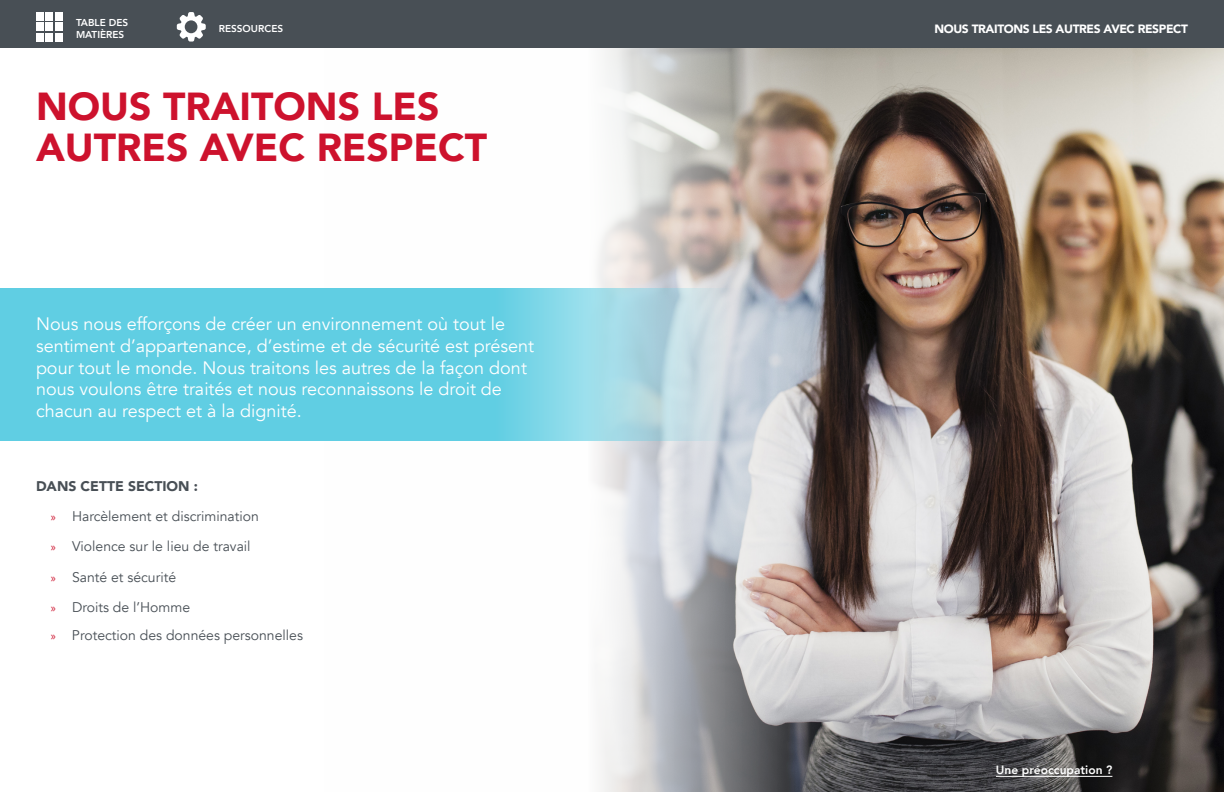
<style>
.page{position:relative;width:1224px;height:792px;background:#fff}
.page>*{position:absolute;margin:0;border:0;box-sizing:border-box;transform-origin:0 0}
.t1{font:900 39px/41px "Avenir";color:#cd122d}
.t2{font:18px/21.6px "Avenir";color:#fff}
.t3{font:14px/30.2px "Avenir";color:#484f55}
.t4{font:900 12px "Avenir";letter-spacing:-.03em;color:#fff}
.t5{font:900 12px "Avenir";color:#fff}
.t6{font:800 12px "Avenir";color:#fff}
.t7{font:800 10px/12px "Avenir";color:#fff}
.s1{font-weight:900}
.s2{font-family:"Myriad Pro";font-size:12px;color:#cd122d}
</style>
<div class="page">
<div style="left:0;top:0;width:1224px;height:54px;background:#484f55"></div>
<div style="left:36px;top:12px;width:8px;height:8px;background:#fff"></div>
<div style="left:36px;top:23px;width:8px;height:8px;background:#fff"></div>
<div style="left:36px;top:33px;width:8px;height:8px;background:#fff"></div>
<div style="left:46px;top:12px;width:7px;height:9px;background:#fff"></div>
<div style="left:46px;top:23px;width:7px;height:8px;background:#fff"></div>
<div style="left:46px;top:33px;width:7px;height:9px;background:#fff"></div>
<div style="left:55px;top:12px;width:8px;height:8px;background:#fff"></div>
<div style="left:55px;top:23px;width:8px;height:8px;background:#fff"></div>
<div style="left:55px;top:33px;width:8px;height:8px;background:#fff"></div>
<svg style="left:177px;top:12px;width:29px;height:30px"></svg>
<div style="left:0;top:49px;width:1224px;height:743px;background:#fff"></div>
<img style="left:596px;top:49px;width:628px;height:743px">
<svg style="left:0;top:288px;width:765px;height:153px;background:#78d1e3"></svg>
<hr style="left:996px;top:776px;width:116px;height:1px;background:#fff">
<p class="t7" style="left:76px;top:16px;width:54px">TABLE DES<br>MATIÈRES</p>
<p class="t7" style="left:219px;top:22px;width:66px">RESSOURCES</p>
<p class="t4" style="left:934px;top:19px;width:255px">NOUS TRAITONS LES AUTRES AVEC RESPECT</p>
<p class="t5" style="left:1060px;top:19px;width:130px">INSÉRER UN TITRE ICI</p>
<h1 class="t1" style="left:36px;top:85px;width:453px">NOUS TRAITONS LES<br>AUTRES AVEC RESPECT</h1>
<p class="t2" style="left:36px;top:314px;width:500px">Nous nous efforçons de créer un environnement où tout le sentiment d’appartenance, d’estime et de sécurité est présent pour tout le monde. Nous traitons les autres de la façon dont nous voulons être traités et nous reconnaissons le droit de chacun au respect et à la dignité.</p>
<p class="t3" style="left:51px;top:471px;width:209px;text-indent:-15px"><span class="s1">DANS CETTE SECTION :<br></span><span class="s2">»</span> Harcèlement et discrimination <span class="s2">»</span> Violence sur le lieu de travail <span class="s2">»</span> Santé et sécurité<br><span class="s2">»</span> Droits de l’Homme</p>
<p class="t3" style="left:51px;top:621px;width:254px"><span class="s2">»</span> Protection des données personnelles</p>
<p class="t6" style="left:996px;top:761px;width:118px">Une préoccupation ?</p>
</div>
